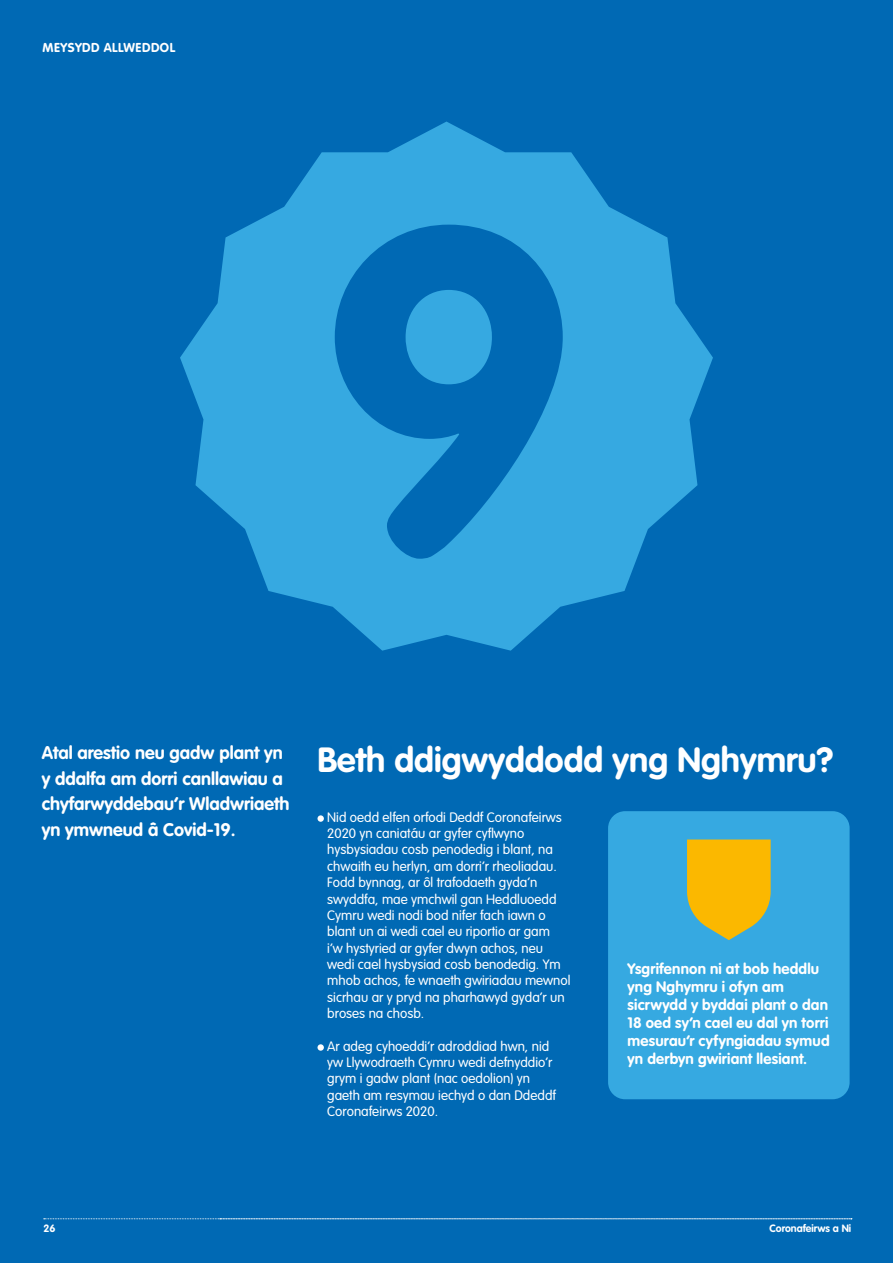
<style>
.page{position:relative;width:893px;height:1263px;background:#0069b4}
.page>*{position:absolute;margin:0;border:0;box-sizing:border-box;transform-origin:0 0}
.t1{font:700 453.9px "VAG Rounded";color:#0069b4}
.t2{font:700 34.5px "VAG Rounded";color:#fff}
.t3{font:700 18px/25.5px "VAG Rounded";color:#fff}
.t4{font:700 15px/18px "VAG Rounded";letter-spacing:.01em;color:#fff}
.t5{font:300 13.5px/16.4px "VAG Rounded";color:#fff}
.t6{font:700 12.75px "VAG Rounded";letter-spacing:.035em;color:#fff}
.t7{font:700 10.5px "VAG Rounded";color:#fff}
</style>
<div class="page">
<div style="left:317px;top:815px;width:7px;height:7px;background:#fff;border-radius:50%"></div>
<svg style="left:317px;top:1044px;width:7px;height:7px"></svg>
<div style="left:608px;top:811px;width:242px;height:288px;background:#36a9e1;border-radius:17px"></div>
<svg style="left:180px;top:122px;width:533px;height:529px;fill:#36a9e1"></svg>
<svg style="left:44px;top:1218px;width:808px;height:1px"></svg>
<svg style="left:687px;top:839px;width:84px;height:101px;background:#ddb521"></svg>
<p class="t6" style="left:43px;top:41px;width:134px">MEYSYDD ALLWEDDOL</p>
<h1 class="t1" style="left:318px;top:127px;width:262px">9</h1>
<h3 class="t3" style="left:42px;top:740px;width:249px">Atal arestio neu gadw plant yn y ddalfa am dorri canllawiau a chyfarwyddebau’r Wladwriaeth yn ymwneud â Covid-19.</h3>
<h2 class="t2" style="left:317px;top:740px;width:517px">Beth ddigwyddodd yng Nghymru?</h2>
<p class="t5" style="left:327px;top:809px;width:245px">Nid oedd elfen orfodi Deddf Coronafeirws 2020 yn caniatáu ar gyfer cyflwyno hysbysiadau cosb penodedig i blant, na chwaith eu herlyn, am dorri’r rheoliadau.<br>Fodd bynnag, ar ôl trafodaeth gyda’n swyddfa, mae ymchwil gan Heddluoedd Cymru wedi nodi bod nifer fach iawn o blant un ai wedi cael eu riportio ar gam<br>i’w hystyried ar gyfer dwyn achos, neu wedi cael hysbysiad cosb benodedig. Ym mhob achos, fe wnaeth gwiriadau mewnol sicrhau ar y pryd na pharhawyd gyda’r un broses na chosb.</p>
<p class="t5" style="left:327px;top:1038px;width:230px">Ar adeg cyhoeddi’r adroddiad hwn, nid yw Llywodraeth Cymru wedi defnyddio’r grym i gadw plant (nac oedolion) yn gaeth am resymau iechyd o dan Ddeddf Coronafeirws 2020.</p>
<p class="t4" style="left:628px;top:959px;width:203px">Ysgrifennon ni at bob heddlu yng Nghymru i ofyn am sicrwydd y byddai plant o dan<br>18 oed sy’n cael eu dal yn torri mesurau’r cyfyngiadau symud yn derbyn gwiriant llesiant.</p>
<p class="t7" style="left:43px;top:1222px;width:14px">26</p>
<p class="t7" style="left:769px;top:1222px;width:83px">Coronafeirws a Ni</p>
</div>
